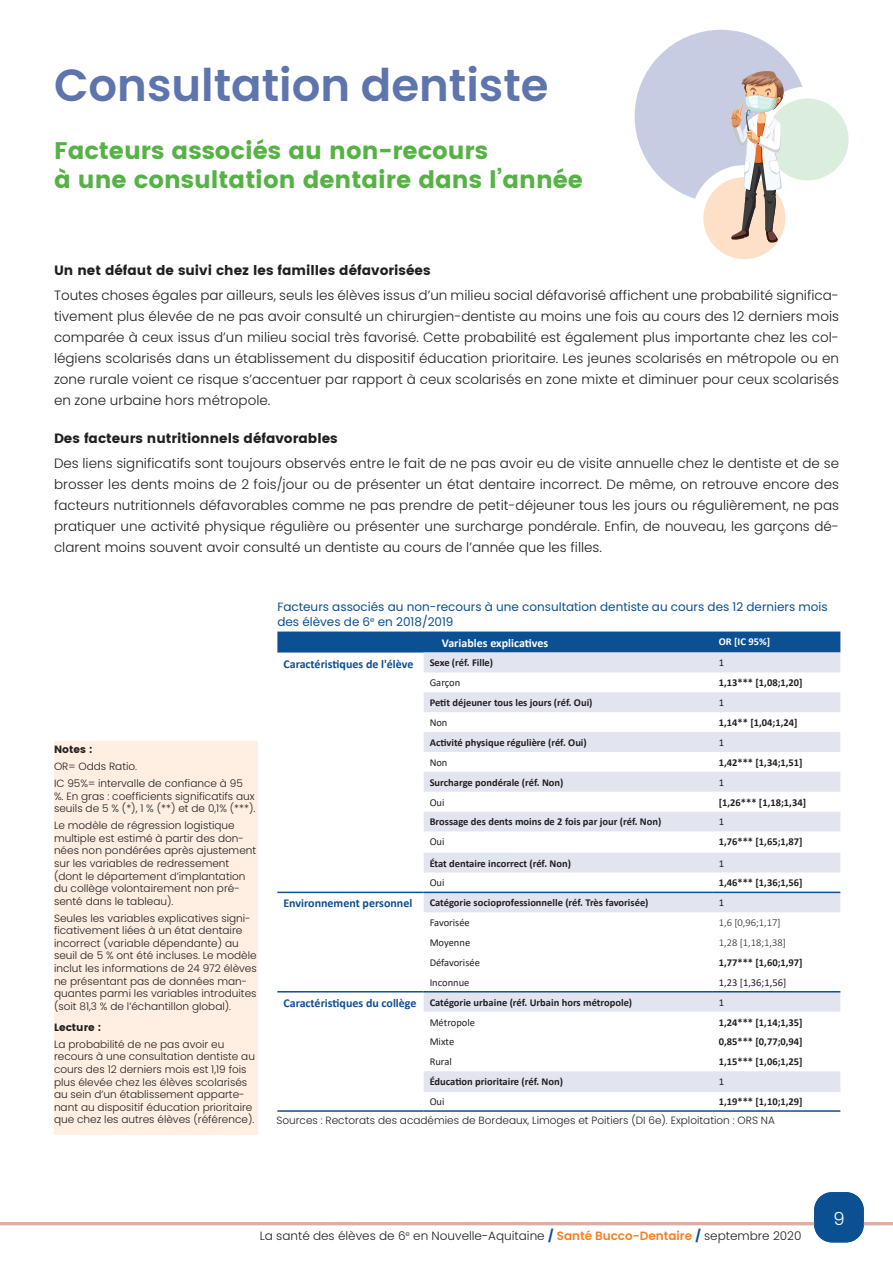
<style>
.page{position:relative;width:893px;height:1263px;background:#fff}
.page>*{position:absolute;margin:0;border:0;box-sizing:border-box;transform-origin:0 0}
.Titre{font:600 45px "Poppins";color:#5e74ac}
.Sous-Titre{font:24px/28.8px "Poppins";color:#57b246}
.t1{font:300 18px "Poppins";color:#fff}
.t2{font:300 13.5px/21px "Poppins";color:#231f20;text-align:justify}
.t3{font:13.5px "Poppins";color:#231f20}
.t4{font:12px/14.4px "Poppins";color:#0c5094}
.t5{font:300 12px "Poppins";color:#231f20}
.t6{font:700 12px "Calibri";color:#0c5094}
.t7{font:700 12px "Calibri";color:#fff}
.t8{font:300 10.5px/12.6px "Poppins";color:#231f20}
.t9{font:700 10.5px "Calibri";color:#231f20}
.t10{font:10.5px "Calibri";color:#231f20}
.t11{font:300 10.5px "Calibri";color:#231f20}
.t12{font:10.5px "Poppins";color:#231f20}
.t13{font:700 10.5px "Calibri";color:#fff}
.s1{font-weight:400;color:#0c5094}
.s2{font-weight:600;color:#f57f23}
</style>
<div class="page">
<div style="left:635px;top:30px;width:173px;height:173px;background:#c8cce2;border-radius:50%"></div>
<svg style="left:697px;top:171px;width:94px;height:94px;background:#fee6d3"></svg>
<div style="left:691px;top:165px;width:106px;height:106px;border:12px solid #fff;border-radius:50%"></div>
<div style="left:761px;top:92px;width:94px;height:94px;background:#dbeddc;border-radius:50%"></div>
<div style="left:755px;top:86px;width:106px;height:106px;border:12px solid #fff;border-radius:50%"></div>
<hr style="left:0;top:1222px;width:893px;height:3px;background:#e2aca6">
<div style="left:814px;top:1192px;width:50px;height:50px;background:#0c5094;border-radius:18px"></div>
<div style="left:54px;top:742px;width:203px;height:393px;background:#feefe2"></div>
<div style="left:277px;top:631px;width:563px;height:21px;background:#0c5094"></div>
<svg style="left:424px;top:652px;width:416px;height:438px"></svg>
<hr style="left:424px;top:892px;width:289px;height:1px;background:#0c5094">
<hr style="left:713px;top:892px;width:127px;height:1px;background:#0c5094">
<hr style="left:424px;top:991px;width:289px;height:1px;background:#0c5094">
<hr style="left:713px;top:991px;width:127px;height:1px;background:#0c5094">
<hr style="left:424px;top:1110px;width:289px;height:2px;background:#0c5094">
<hr style="left:713px;top:1110px;width:127px;height:2px;background:#0c5094">
<hr style="left:277px;top:892px;width:147px;height:1px;background:#0c5094">
<hr style="left:277px;top:991px;width:147px;height:1px;background:#0c5094">
<hr style="left:277px;top:1110px;width:147px;height:2px;background:#0c5094">
<hr style="left:424px;top:1090px;width:289px;height:2px;background:#e2e4f0">
<hr style="left:713px;top:1090px;width:127px;height:2px;background:#e2e4f0">
<svg style="left:730px;top:71px;width:55px;height:172px"></svg>
<p class="Titre" style="left:54px;top:59px;width:496px">Consultation dentiste</p>
<p class="Sous-Titre" style="left:54px;top:137px;width:531px">Facteurs associés au non-recours<br>à une consultation dentaire dans l’année</p>
<p class="t3" style="left:54px;top:263px;width:378px">Un net défaut de suivi chez les familles défavorisées</p>
<p class="t2" style="left:54px;top:285px;width:787px">Toutes choses égales par ailleurs, seuls les élèves issus d’un milieu social défavorisé affichent une probabilité significa&shy;tivement plus élevée de ne pas avoir consulté un chirurgien-dentiste au moins une fois au cours des 12 derniers mois comparée à ceux issus d’un milieu social très favorisé. Cette probabilité est également plus importante chez les col&shy;légiens scolarisés dans un établissement du dispositif éducation prioritaire. Les jeunes scolarisés en métropole ou en zone rurale voient ce risque s’accentuer par rapport à ceux scolarisés en zone mixte et diminuer pour ceux scolarisés en zone urbaine hors métropole.</p>
<p class="t3" style="left:54px;top:430px;width:285px">Des facteurs nutritionnels défavorables</p>
<p class="t2" style="left:54px;top:453px;width:786px">Des liens significatifs sont toujours observés entre le fait de ne pas avoir eu de visite annuelle chez le dentiste et de se brosser les dents moins de 2 fois/jour ou de présenter un état dentaire incorrect. De même, on retrouve encore des facteurs nutritionnels défavorables comme ne pas prendre de petit-déjeuner tous les jours ou régulièrement, ne pas pratiquer une activité physique régulière ou présenter une surcharge pondérale. Enfin, de nouveau, les garçons dé&shy;clarent moins souvent avoir consulté un dentiste au cours de l’année que les filles.</p>
<p class="t12" style="left:54px;top:744px;width:40px">Notes :</p>
<p class="t8" style="left:54px;top:760px;width:85px">OR= Odds Ratio.</p>
<p class="t8" style="left:54px;top:777px;width:203px">IC 95%= intervalle de confiance à 95<br>%. En gras : coefficients significatifs aux seuils de 5 % (*), 1 % (**) et de 0,1% (***).</p>
<p class="t8" style="left:54px;top:819px;width:204px">Le modèle de régression logistique multiple est estimé à partir des don&shy;nées non pondérées après ajustement sur les variables de redressement (dont le département d’implantation du collège volontairement non pré&shy;senté dans le tableau).</p>
<p class="t8" style="left:54px;top:912px;width:204px">Seules les variables explicatives signi&shy;ficativement liées à un état dentaire incorrect (variable dépendante) au seuil de 5 % ont été incluses. Le modèle inclut les informations de 24 972 élèves ne présentant pas de données man&shy;quantes parmi les variables introduites (soit 81,3 % de l’échantillon global).</p>
<p class="t12" style="left:54px;top:1021px;width:49px">Lecture :</p>
<p class="t8" style="left:54px;top:1038px;width:202px">La probabilité de ne pas avoir eu recours à une consultation dentiste au cours des 12 derniers mois est 1,19 fois plus élevée chez les élèves scolarisés au sein d’un établissement apparte&shy;nant au dispositif éducation prioritaire que chez les autres élèves (référence).</p>
<p class="t4" style="left:277px;top:600px;width:552px">Facteurs associés au non-recours à une consultation dentiste au cours des 12 derniers mois des élèves de 6<sup>e</sup> en 2018/2019</p>
<p class="t7" style="left:442px;top:634px;width:108px">Variables explicatives</p>
<p class="t13" style="left:719px;top:634px;width:53px">OR [IC 95%]</p>
<p class="t6" style="left:283px;top:655px;width:132px">Caractéristiques de l'élève</p>
<p class="t9" style="left:430px;top:655px;width:65px">Sexe (réf. Fille)</p>
<p class="t10" style="left:719px;top:656px;width:7px">1</p>
<p class="t10" style="left:430px;top:675px;width:32px">Garçon</p>
<p class="t9" style="left:719px;top:675px;width:85px">1,13*** [1,08;1,20]</p>
<p class="t9" style="left:430px;top:695px;width:164px">Petit déjeuner tous les jours (réf. Oui)</p>
<p class="t10" style="left:719px;top:695px;width:7px">1</p>
<p class="t10" style="left:430px;top:715px;width:19px">Non</p>
<p class="t9" style="left:719px;top:715px;width:80px">1,14** [1,04;1,24]</p>
<p class="t9" style="left:430px;top:735px;width:159px">Activité physique régulière (réf. Oui)</p>
<p class="t10" style="left:719px;top:735px;width:7px">1</p>
<p class="t10" style="left:430px;top:755px;width:19px">Non</p>
<p class="t9" style="left:719px;top:755px;width:85px">1,42*** [1,34;1,51]</p>
<p class="t9" style="left:430px;top:775px;width:135px">Surcharge pondérale (réf. Non)</p>
<p class="t10" style="left:719px;top:775px;width:7px">1</p>
<p class="t10" style="left:430px;top:795px;width:16px">Oui</p>
<p class="t9" style="left:719px;top:795px;width:89px">[1,26*** [1,18;1,34]</p>
<p class="t9" style="left:430px;top:814px;width:233px">Brossage des dents moins de 2 fois par jour (réf. Non)</p>
<p class="t10" style="left:719px;top:815px;width:7px">1</p>
<p class="t10" style="left:430px;top:834px;width:16px">Oui</p>
<p class="t9" style="left:719px;top:834px;width:85px">1,76*** [1,65;1,87]</p>
<p class="t9" style="left:430px;top:855px;width:143px">État dentaire incorrect (réf. Non)</p>
<p class="t10" style="left:719px;top:856px;width:7px">1</p>
<p class="t10" style="left:430px;top:875px;width:16px">Oui</p>
<p class="t9" style="left:719px;top:875px;width:85px">1,46*** [1,36;1,56]</p>
<p class="t6" style="left:283px;top:895px;width:130px">Environnement personnel</p>
<p class="t9" style="left:430px;top:895px;width:220px">Catégorie socioprofessionnelle (réf. Très favorisée)</p>
<p class="t10" style="left:719px;top:895px;width:7px">1</p>
<p class="t10" style="left:430px;top:915px;width:42px">Favorisée</p>
<p class="t11" style="left:719px;top:916px;width:63px">1,6 [0,96;1,17]</p>
<p class="t10" style="left:430px;top:935px;width:42px">Moyenne</p>
<p class="t11" style="left:719px;top:936px;width:69px">1,28 [1,18;1,38]</p>
<p class="t10" style="left:430px;top:955px;width:52px">Défavorisée</p>
<p class="t9" style="left:719px;top:955px;width:85px">1,77*** [1,60;1,97]</p>
<p class="t10" style="left:430px;top:975px;width:41px">Inconnue</p>
<p class="t10" style="left:719px;top:975px;width:69px">1,23 [1,36;1,56]</p>
<p class="t6" style="left:283px;top:994px;width:135px">Caractéristiques du collège</p>
<p class="t9" style="left:430px;top:995px;width:204px">Catégorie urbaine (réf. Urbain hors métropole)</p>
<p class="t10" style="left:719px;top:995px;width:7px">1</p>
<p class="t10" style="left:430px;top:1015px;width:47px">Métropole</p>
<p class="t9" style="left:719px;top:1014px;width:85px">1,24*** [1,14;1,35]</p>
<p class="t10" style="left:430px;top:1034px;width:26px">Mixte</p>
<p class="t9" style="left:719px;top:1034px;width:85px">0,85*** [0,77;0,94]</p>
<p class="t10" style="left:430px;top:1054px;width:24px">Rural</p>
<p class="t9" style="left:719px;top:1054px;width:85px">1,15*** [1,06;1,25]</p>
<p class="t9" style="left:430px;top:1074px;width:135px">Éducation prioritaire (réf. Non)</p>
<p class="t10" style="left:719px;top:1074px;width:7px">1</p>
<p class="t10" style="left:430px;top:1094px;width:16px">Oui</p>
<p class="t9" style="left:719px;top:1094px;width:85px">1,19*** [1,10;1,29]</p>
<p class="t8" style="left:276px;top:1114px;width:500px">Sources : Rectorats des académies de Bordeaux, Limoges et Poitiers (DI 6e). Exploitation : ORS NA</p>
<p class="t1" style="left:833px;top:1208px;width:13px">9</p>
<p class="t5" style="left:260px;top:1229px;width:543px">La santé des élèves de 6<sup>e</sup> en Nouvelle-Aquitaine <span class="s1">/</span> <span class="s2">Santé Bucco-Dentaire</span> <span class="s1">/</span> septembre 2020</p>
</div>
